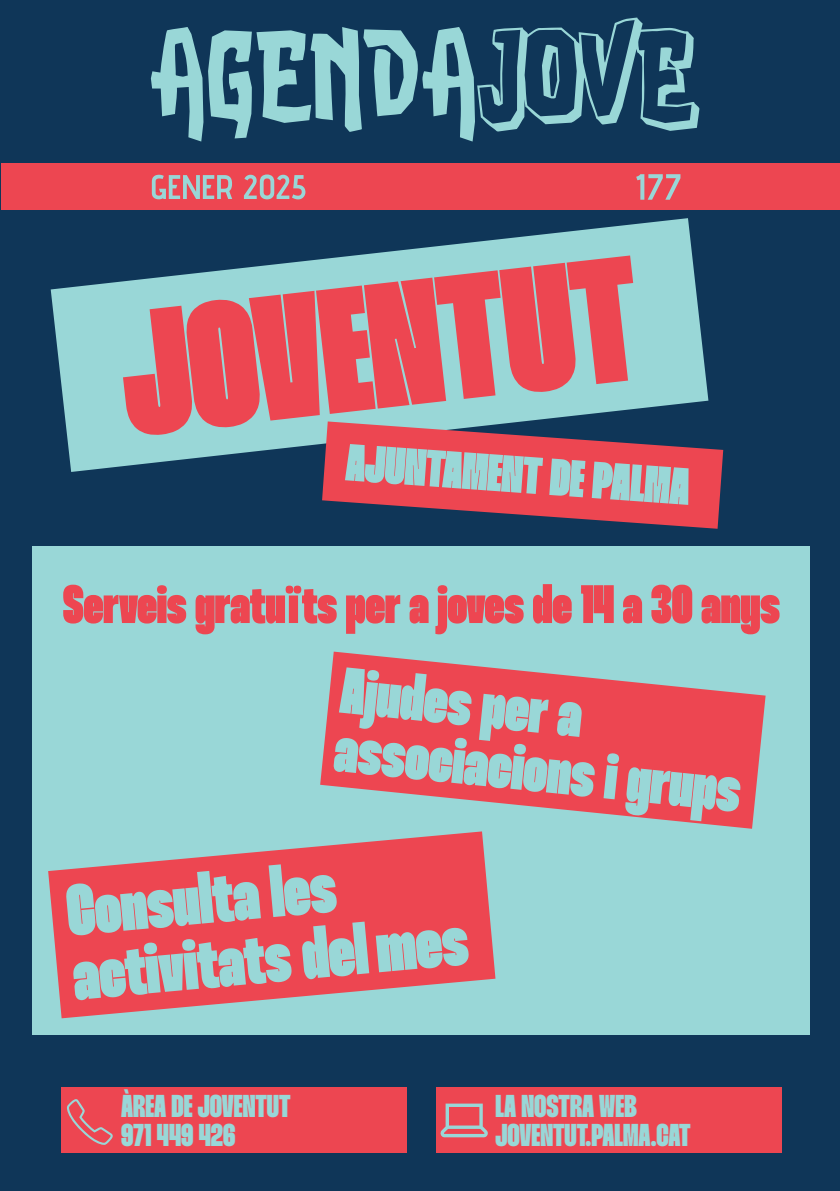
<style>
.page{position:relative;width:840px;height:1191px;background:#fff}
.page>*{position:absolute;margin:0;border:0;box-sizing:border-box;transform-origin:0 0}
.t1{font:900 72px/64.4px "Thunder";color:#99d7d7}
.t2{font:900 65.2px/58.2px "Thunder";color:#99d7d7}
.t3{font:900 54px "Thunder";color:#ed4651}
.t4{font:900 52.2px "Thunder";color:#99d7d7}
.t5{font:900 31.6px/28.6px "Thunder";color:#99d7d7}
</style>
<div class="page">
<div style="left:0;top:0;width:839px;height:1191px;background:#0f3658"></div>
<div style="left:33px;top:547px;width:776px;height:488px;background:#99d7d7"></div>
<div style="left:61px;top:1087px;width:346px;height:66px;background:#ed4651"></div>
<svg style="left:67px;top:1099px;width:46px;height:46px"></svg>
<div style="left:435px;top:1087px;width:346px;height:66px;background:#ed4651"></div>
<svg style="left:440px;top:1103px;width:48px;height:34px"></svg>
<svg style="left:51px;top:218px;width:657px;height:254px;fill:#99d7d7"></svg>
<svg style="left:123px;top:255px;width:509px;height:180px;background:#c37b83"></svg>
<svg style="left:322px;top:421px;width:400px;height:108px;fill:#ed4651"></svg>
<svg style="left:48px;top:831px;width:447px;height:187px;fill:#ed4651"></svg>
<svg style="left:320px;top:651px;width:445px;height:177px;fill:#ed4651"></svg>
<div style="left:1px;top:164px;width:838px;height:46px;background:#ed4651"></div>
<svg style="left:151px;top:18px;width:548px;height:123px"></svg>
<svg style="left:636px;top:174px;width:44px;height:26px"></svg>
<svg style="left:152px;top:175px;width:80px;height:24px"></svg>
<svg style="left:244px;top:174px;width:61px;height:25px"></svg>
<h3 class="t4" style="left:348px;top:434px;width:346px;rotate:4deg">AJUNTAMENT DE PALMA</h3>
<h3 class="t3" style="left:63px;top:574px;width:718px">Serveis gratuïts per a joves de 14 a 30 anys</h3>
<h2 class="t2" style="left:344px;top:662px;width:409px;rotate:6deg">Ajudes per a associacions i grups</h2>
<h1 class="t1" style="left:64px;top:880px;width:398px;rotate:-5deg">Consulta les activitats del mes</h1>
<p class="t5" style="left:121px;top:1093px;width:171px">ÀREA DE JOVENTUT<br>971 449 426</p>
<p class="t5" style="left:495px;top:1093px;width:197px">LA NOSTRA WEB<br>JOVENTUT.PALMA.CAT</p>
</div>
